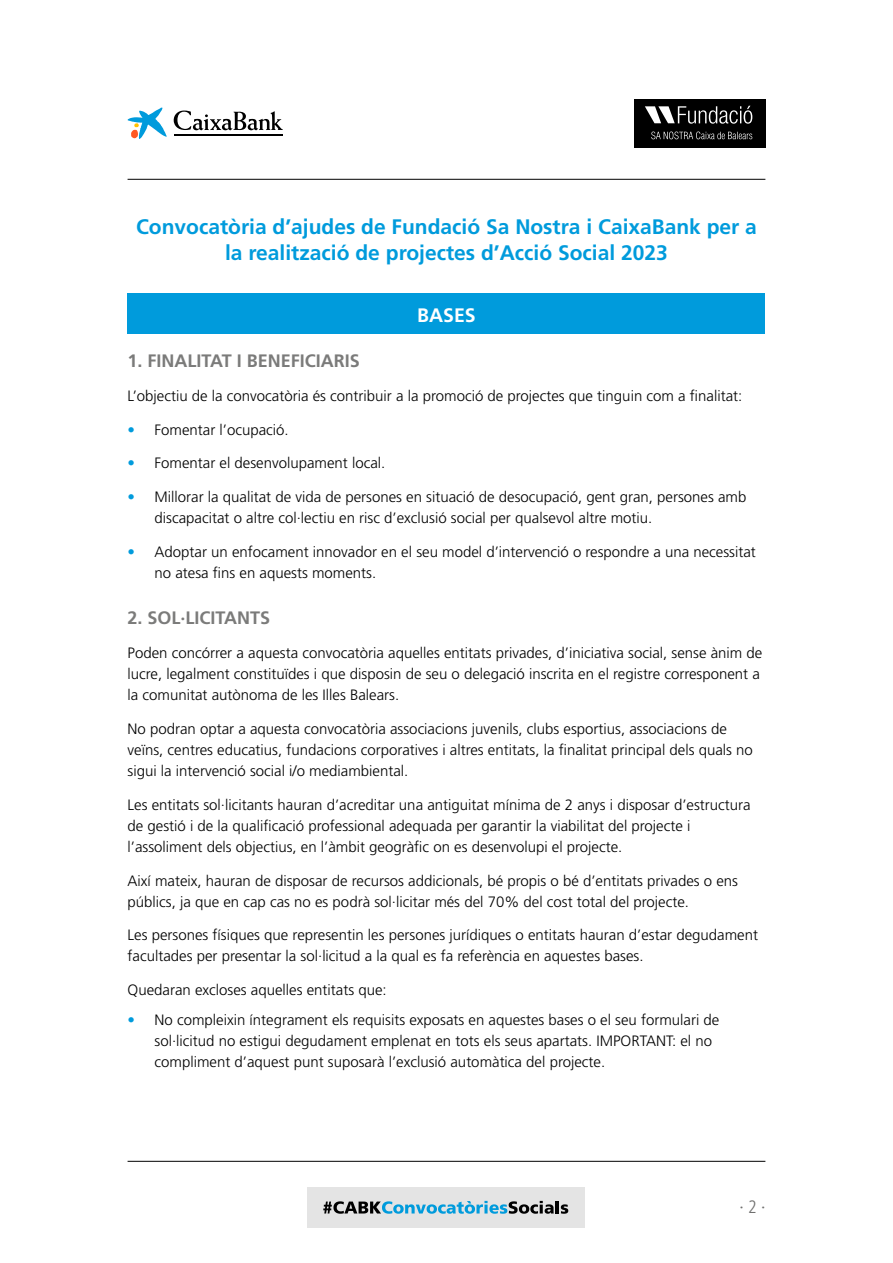
<style>
.page{position:relative;width:893px;height:1263px;background:#fff}
.page>*{position:absolute;margin:0;border:0;box-sizing:border-box;transform-origin:0 0}
.t1{font:700 21px/25.5px "Frutiger LT Std";color:#009bdc;text-align:center}
.t2{font:700 19.5px "Frutiger LT Std";color:#fff}
.t3{font:700 18px "Frutiger LT Std";color:#7b7b7a}
.t4{font:300 condensed 18px "Frutiger LT Std";color:#6f6f6e}
.t5{font:300 15px/21px "Frutiger LT Std";color:#000}
.s1{color:#009bdc}
</style>
<div class="page">
<hr style="left:128px;top:179px;width:637px;height:1px;background:#000">
<hr style="left:128px;top:1161px;width:637px;height:1px;background:#000">
<svg style="left:128px;top:108px;width:39px;height:31px"></svg>
<svg style="left:174px;top:111px;width:109px;height:19px"></svg>
<hr style="left:174px;top:135px;width:109px;height:1px;background:#000">
<div style="left:634px;top:99px;width:131px;height:48px;background:#000"></div>
<svg style="left:651px;top:132px;width:101px;height:7px"></svg>
<svg style="left:645px;top:106px;width:107px;height:18px"></svg>
<div style="left:308px;top:1187px;width:277px;height:40px;background:#e4e4e4"></div>
<svg style="left:323px;top:1201px;width:245px;height:13px"></svg>
<div style="left:128px;top:293px;width:637px;height:41px;background:#009bdc"></div>
<h1 class="t1" style="left:136px;top:214px;width:622px">Convocatòria d’ajudes de Fundació Sa Nostra i CaixaBank per a la realització de projectes d’Acció Social 2023</h1>
<h2 class="t2" style="left:417px;top:304px;width:60px">BASES</h2>
<p class="t3" style="left:128px;top:350px;width:234px">1. FINALITAT I BENEFICIARIS</p>
<p class="t5" style="left:128px;top:385px;width:616px">L’objectiu de la convocatòria és contribuir a la promoció de projectes que tinguin com a finalitat:</p>
<p class="t5" style="left:128px;top:419px;width:163px"><span class="s1">•</span> Fomentar l’ocupació.</p>
<p class="t5" style="left:128px;top:453px;width:259px"><span class="s1">•</span> Fomentar el desenvolupament local.</p>
<p class="t5" style="left:155px;top:487px;width:593px;text-indent:-27px"><span class="s1">•</span> Millorar la qualitat de vida de persones en situació de desocupació, gent gran, persones amb discapacitat o altre col·lectiu en risc d’exclusió social per qualsevol altre motiu.</p>
<p class="t5" style="left:155px;top:541px;width:603px;text-indent:-27px"><span class="s1">•</span> Adoptar un enfocament innovador en el seu model d’intervenció o respondre a una necessitat no atesa fins en aquests moments.</p>
<p class="t3" style="left:128px;top:608px;width:144px">2. SOL·LICITANTS</p>
<p class="t5" style="left:128px;top:643px;width:636px">Poden concórrer a aquesta convocatòria aquelles entitats privades, d’iniciativa social, sense ànim de lucre, legalment constituïdes i que disposin de seu o delegació inscrita en el registre corresponent a la comunitat autònoma de les Illes Balears.</p>
<p class="t5" style="left:128px;top:718px;width:627px">No podran optar a aquesta convocatòria associacions juvenils, clubs esportius, associacions de veïns, centres educatius, fundacions corporatives i altres entitats, la finalitat principal dels quals no sigui la intervenció social i/o mediambiental.</p>
<p class="t5" style="left:128px;top:794px;width:625px">Les entitats sol·licitants hauran d’acreditar una antiguitat mínima de 2 anys i disposar d’estructura de gestió i de la qualificació professional adequada per garantir la viabilitat del projecte i l’assoliment dels objectius, en l’àmbit geogràfic on es desenvolupi el projecte.</p>
<p class="t5" style="left:128px;top:870px;width:612px">Així mateix, hauran de disposar de recursos addicionals, bé propis o bé d’entitats privades o ens públics, ja que en cap cas no es podrà sol·licitar més del 70% del cost total del projecte.</p>
<p class="t5" style="left:128px;top:925px;width:632px">Les persones físiques que representin les persones jurídiques o entitats hauran d’estar degudament facultades per presentar la sol·licitud a la qual es fa referència en aquestes bases.</p>
<p class="t5" style="left:128px;top:979px;width:261px">Quedaran excloses aquelles entitats que:</p>
<p class="t5" style="left:155px;top:1009px;width:566px;text-indent:-27px"><span class="s1">•</span> No compleixin íntegrament els requisits exposats en aquestes bases o el seu formulari de sol·licitud no estigui degudament emplenat en tots els seus apartats. IMPORTANT: el no compliment d’aquest punt suposarà l’exclusió automàtica del projecte.</p>
<p class="t4" style="left:739px;top:1196px;width:27px">· 2 ·</p>
</div>
